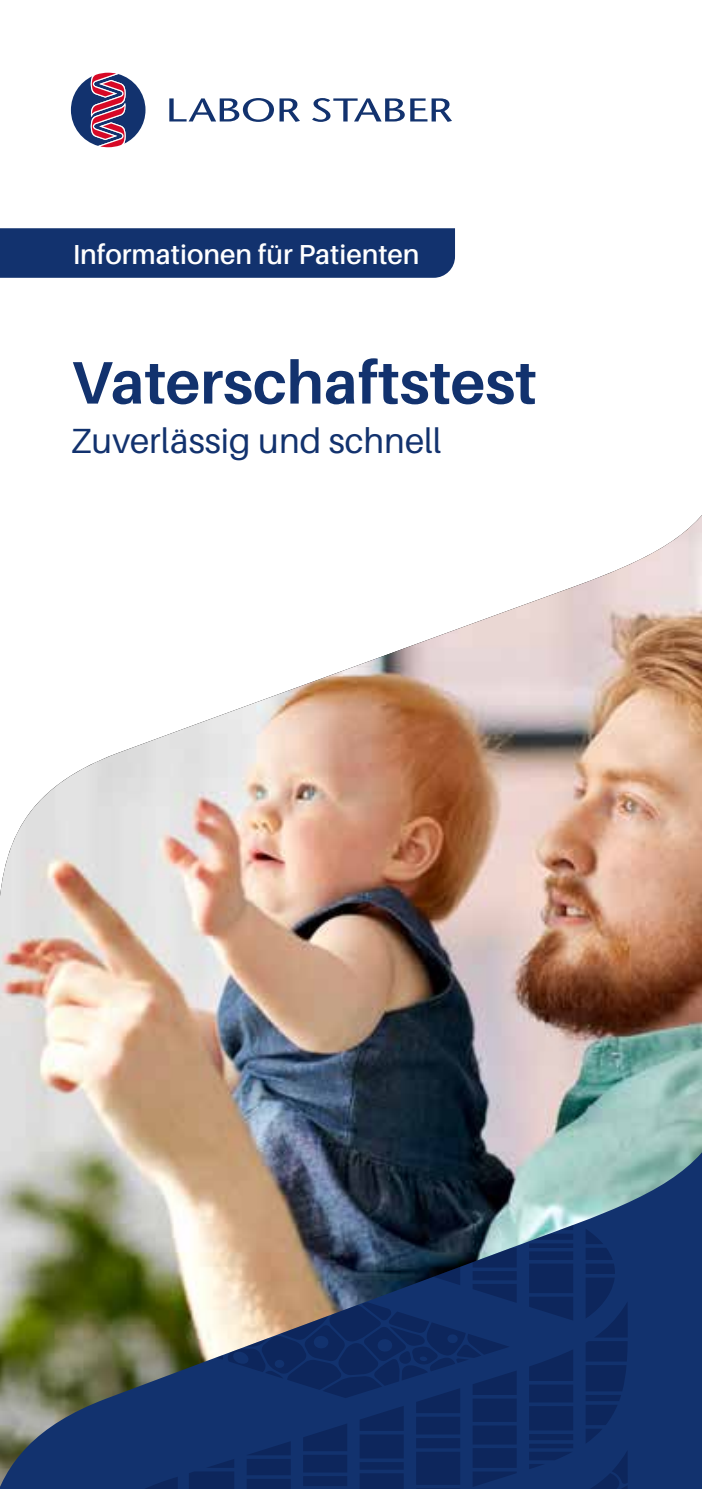
<style>
.page{position:relative;width:702px;height:1489px;background:#fff}
.page>*{position:absolute;margin:0;border:0;box-sizing:border-box;transform-origin:0 0}
.t1{font:700 60px "Aileron";color:#12326e}
.t2{font:35px "Aileron";color:#12326e}
.t3{font:600 27.5px "Aileron";color:#fff}
</style>
<div class="page">
<div style="left:0;top:228px;width:455px;height:50px;background:#12326e"></div>
<img style="left:0;top:515px;width:702px;height:596px">
<svg style="left:169px;top:98px;width:283px;height:24px"></svg>
<svg style="left:71px;top:73px;width:74px;height:74px"></svg>
<img style="left:0;top:1111px;width:702px;height:377px">
<svg style="left:78px;top:1152px;width:549px;height:149px;background:#93997c"></svg>
<img style="left:196px;top:1152px;width:419px;height:149px">
<svg style="left:78px;top:1301px;width:549px;height:187px;background:#233b66"></svg>
<p class="t3" style="left:73px;top:239px;width:348px">Informationen für Patienten</p>
<h1 class="t1" style="left:71px;top:349px;width:467px">Vaterschaftstest</h1>
<p class="t2" style="left:71px;top:421px;width:372px">Zuverlässig und schnell</p>
</div>
